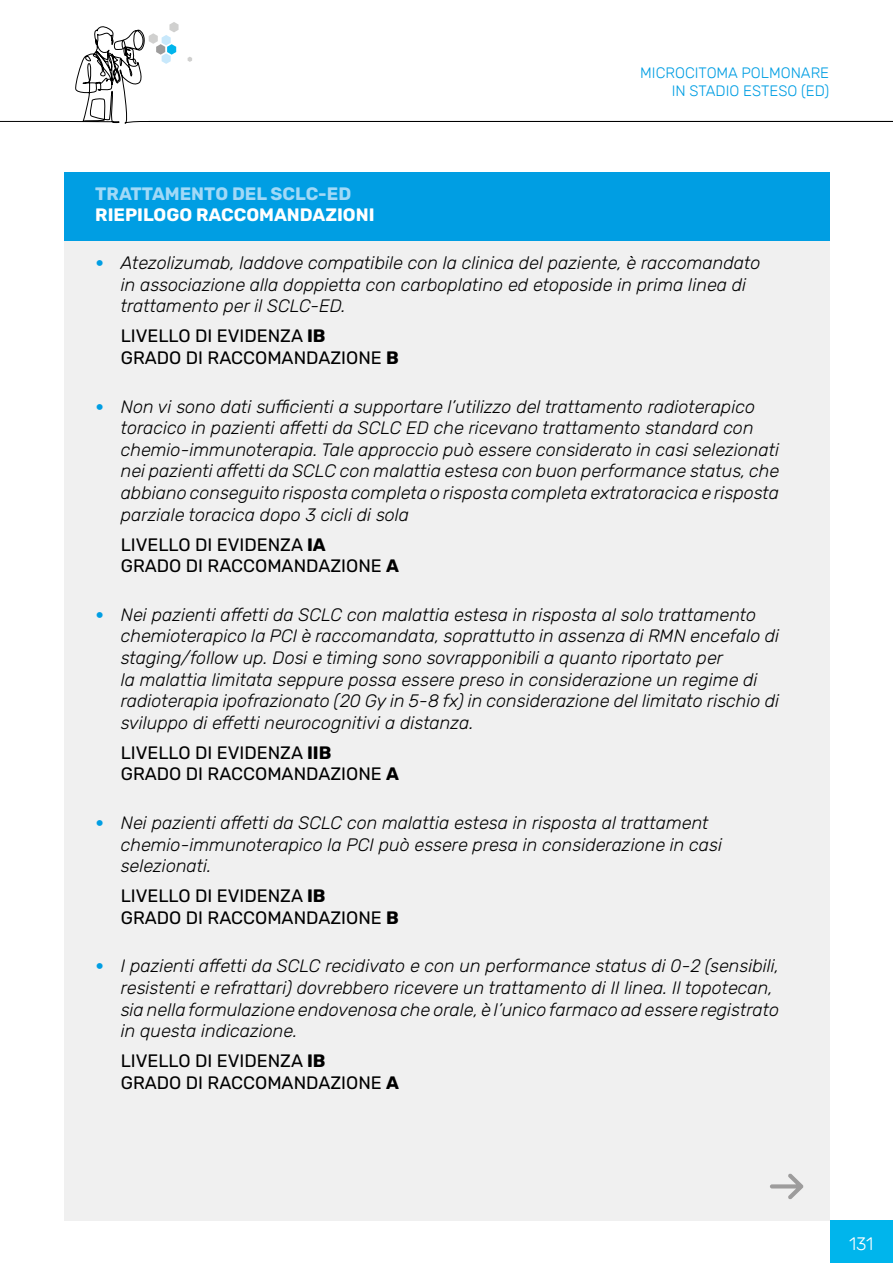
<style>
.page{position:relative;width:893px;height:1263px;background:#fff}
.page>*{position:absolute;margin:0;border:0;box-sizing:border-box;transform-origin:0 0}
.t1{font:italic 300 18px/21.6px "Rubik";color:#000}
.t2{font:18px/21.6px "Rubik";color:#000}
.t3{font:700 18px "Rubik";color:#fff}
.t4{font:700 18px "Rubik";color:#a1d9f7}
.t5{font:300 18px "Rubik";color:#fff}
.t6{font:300 15px/18px "Rubik";color:#009ee3;text-align:right}
.s1{font-family:"DIN";font-weight:500;font-style:normal;color:#009ee3}
.s2{font-weight:700}
</style>
<div class="page">
<div style="left:830px;top:1220px;width:63px;height:43px;background:#00b5ec"></div>
<svg style="left:0;top:26px;width:893px;height:98px"></svg>
<svg style="left:188px;top:57px;width:4px;height:5px"></svg>
<svg style="left:149px;top:22px;width:30px;height:42px"></svg>
<div style="left:64px;top:172px;width:765px;height:1048px;background:#f0f0f0"></div>
<div style="left:64px;top:172px;width:765px;height:69px;background:#009ee3"></div>
<svg style="left:770px;top:1173px;width:33px;height:26px"></svg>
<p class="t6" style="left:640px;top:64px;width:190px">MICROCITOMA POLMONARE<br>IN STADIO ESTESO (ED)</p>
<p class="t4" style="left:95px;top:183px;width:257px">TRATTAMENTO DEL SCLC-ED</p>
<p class="t3" style="left:95px;top:204px;width:281px">RIEPILOGO RACCOMANDAZIONI</p>
<p class="t1" style="left:121px;top:253px;width:641px;text-indent:-26px"><span class="s1">•</span> Atezolizumab, laddove compatibile con la clinica del paziente, è raccomandato in associazione alla doppietta con carboplatino ed etoposide in prima linea di trattamento per il SCLC-ED.</p>
<p class="t2" style="left:121px;top:326px;width:280px">LIVELLO DI EVIDENZA <span class="s2">IB<br></span>GRADO DI RACCOMANDAZIONE <span class="s2">B</span></p>
<p class="t1" style="left:121px;top:396px;width:660px;text-indent:-26px"><span class="s1">•</span> Non vi sono dati sufficienti a supportare l’utilizzo del trattamento radioterapico toracico in pazienti affetti da SCLC ED che ricevano trattamento standard con chemio-immunoterapia. Tale approccio può essere considerato in casi selezionati nei pazienti affetti da SCLC con malattia estesa con buon performance status, che abbiano conseguito risposta completa o risposta completa extratoracica e risposta parziale toracica dopo 3 cicli di sola</p>
<p class="t2" style="left:121px;top:534px;width:280px">LIVELLO DI EVIDENZA <span class="s2">IA<br></span>GRADO DI RACCOMANDAZIONE <span class="s2">A</span></p>
<p class="t1" style="left:121px;top:604px;width:660px;text-indent:-26px"><span class="s1">•</span> Nei pazienti affetti da SCLC con malattia estesa in risposta al solo trattamento chemioterapico la PCI è raccomandata, soprattutto in assenza di RMN encefalo di staging/follow up. Dosi e timing sono sovrapponibili a quanto riportato per<br>la malattia limitata seppure possa essere preso in considerazione un regime di radioterapia ipofrazionato (20 Gy in 5-8 fx) in considerazione del limitato rischio di sviluppo di effetti neurocognitivi a distanza.</p>
<p class="t2" style="left:121px;top:742px;width:280px">LIVELLO DI EVIDENZA <span class="s2">IIB<br></span>GRADO DI RACCOMANDAZIONE <span class="s2">A</span></p>
<p class="t1" style="left:121px;top:812px;width:603px;text-indent:-26px"><span class="s1">•</span> Nei pazienti affetti da SCLC con malattia estesa in risposta al trattament chemio-immunoterapico la PCI può essere presa in considerazione in casi selezionati.</p>
<p class="t2" style="left:121px;top:886px;width:280px">LIVELLO DI EVIDENZA <span class="s2">IB<br></span>GRADO DI RACCOMANDAZIONE <span class="s2">B</span></p>
<p class="t1" style="left:121px;top:956px;width:660px;text-indent:-26px"><span class="s1">•</span> I pazienti affetti da SCLC recidivato e con un performance status di 0-2 (sensibili, resistenti e refrattari) dovrebbero ricevere un trattamento di II linea. Il topotecan, sia nella formulazione endovenosa che orale, è l’unico farmaco ad essere registrato in questa indicazione.</p>
<p class="t2" style="left:121px;top:1051px;width:280px">LIVELLO DI EVIDENZA <span class="s2">IB<br></span>GRADO DI RACCOMANDAZIONE <span class="s2">A</span></p>
<p class="t5" style="left:849px;top:1234px;width:26px">131</p>
</div>
